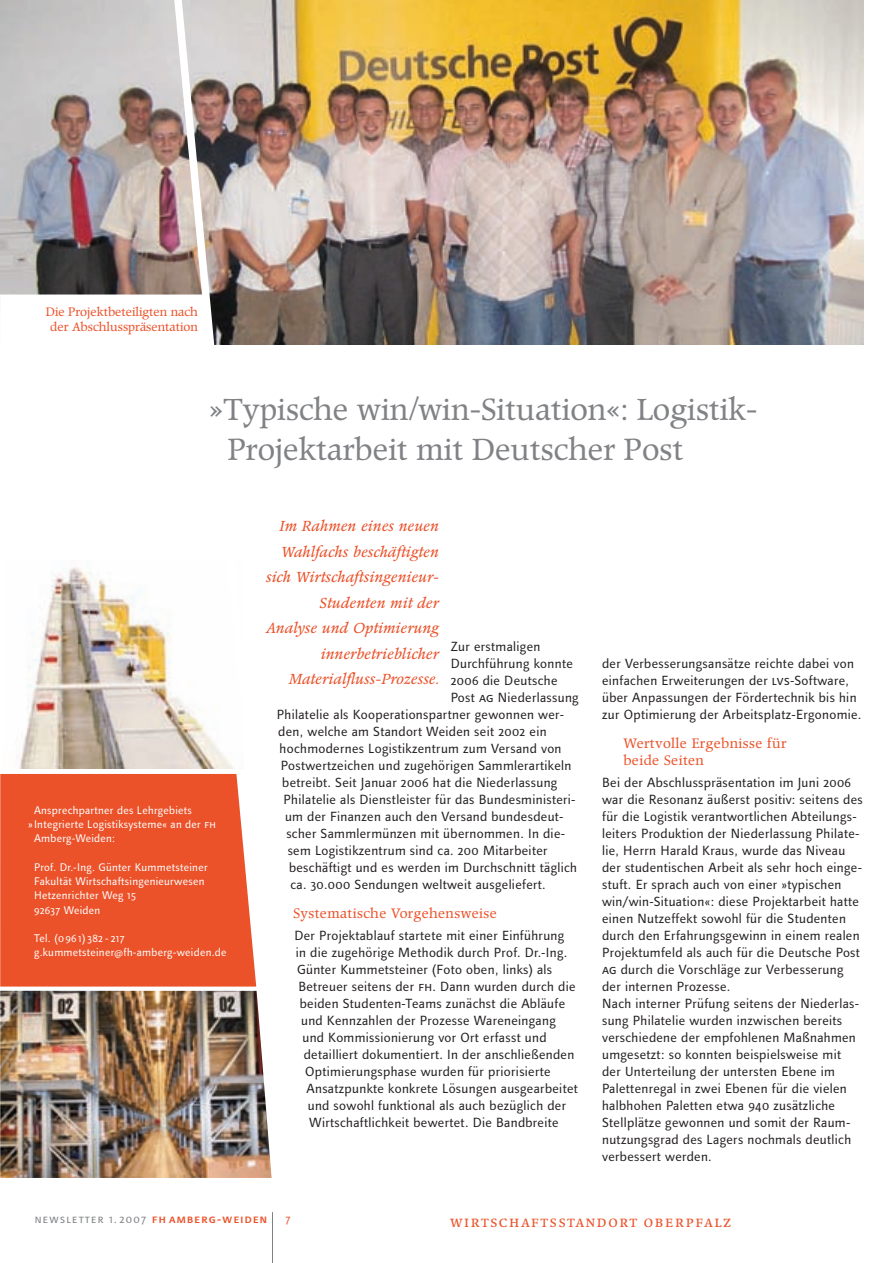
<style>
.page{position:relative;width:893px;height:1263px;background:#fff}
.page>*{position:absolute;margin:0;border:0;box-sizing:border-box;transform-origin:0 0}
.t1{font:30px/40.5px "Poppl Pontifex BQ";color:#808285}
.t2{font:15px "Poppl Pontifex Exp BQ";letter-spacing:.1em;color:#eb522a}
.t3{font:14.25px/25.5px "Poppl Pontifex Exp BQ Italic Os F";letter-spacing:.015em;color:#eb522a;text-align:right}
.t4{font:13.5px/17px "Linotype Finnegan Os F";letter-spacing:.025em;color:#231f20}
.t5{font:13.5px/17px "Poppl Pontifex BQ";letter-spacing:.03em;color:#eb522a}
.t6{font:12px/15px "Poppl Pontifex BQ";color:#eb522a;text-align:center}
.t7{font:12px "Linotype Finnegan SC";letter-spacing:.105em;color:#808285}
.t8{font:12px "Linotype Finnegan SC";color:#eb522a}
.t9{font:11.25px/14.2px "Linotype Finnegan Os F";letter-spacing:.025em;color:#fff}
.s1{font-family:"Linotype Finnegan SC"}
.s2{font-weight:500;color:#eb522a}
</style>
<div class="page">
<img style="left:17px;top:567px;width:217px;height:201px">
<img style="left:0;top:0;width:863px;height:344px">
<svg style="left:168px;top:0;width:84px;height:702px"></svg>
<div style="left:0;top:774px;width:256px;height:212px;background:#eb522a"></div>
<img style="left:0;top:991px;width:272px;height:187px">
<svg style="left:0;top:294px;width:213px;height:67px"></svg>
<hr style="left:272px;top:1212px;width:1px;height:51px;background:#808285">
<p class="t6" style="left:46px;top:305px;width:154px">Die Projektbeteiligten nach der Abschlusspräsentation</p>
<h1 class="t1" style="left:228px;top:390px;width:530px;text-indent:-18px">»Typische win/win-Situation«: Logistik-<br>Projektarbeit mit Deutscher Post</h1>
<p class="t9" style="left:34px;top:804px;width:159px">Ansprechpartner des Lehrgebiets</p>
<p class="t9" style="left:28px;top:818px;width:189px">»Integrierte Logistiksysteme« an der <span class="s1">fh</span></p>
<p class="t9" style="left:34px;top:833px;width:83px">Amberg-Weiden:</p>
<p class="t9" style="left:34px;top:861px;width:175px">Prof. Dr.-Ing. Günter Kummetsteiner<br>Fakultät Wirtschaftsingenieurwesen<br>Hetzenrichter Weg 15<br>92637 Weiden</p>
<p class="t9" style="left:34px;top:932px;width:194px">Tel. (0961) 382 - 217 g.kummetsteiner@fh-amberg-weiden.de</p>
<p class="t3" style="left:265px;top:514px;width:175px">Im Rahmen eines neuen<br>Wahlfachs beschäftigten sich Wirtschaftsingenieur-<br>Studenten mit der<br>Analyse und Optimierung innerbetrieblicher<br>Materialfluss-Prozesse.</p>
<p class="t4" style="left:451px;top:639px;width:91px">Zur erstmaligen</p>
<p class="t4" style="left:451px;top:656px;width:124px">Durchführung konnte</p>
<p class="t4" style="left:451px;top:673px;width:108px">2006 die Deutsche</p>
<p class="t4" style="left:451px;top:690px;width:129px">Post <span class="s1">ag</span> Niederlassung</p>
<p class="t4" style="left:277px;top:707px;width:289px">Philatelie als Kooperationspartner gewonnen wer-</p>
<p class="t4" style="left:278px;top:724px;width:270px">den, welche am Standort Weiden seit 2002 ein</p>
<p class="t4" style="left:280px;top:741px;width:283px">hochmodernes Logistikzentrum zum Versand von</p>
<p class="t4" style="left:281px;top:758px;width:292px">Postwertzeichen und zugehörigen Sammlerartikeln</p>
<p class="t4" style="left:282px;top:775px;width:277px">betreibt. Seit Januar 2006 hat die Niederlassung</p>
<p class="t4" style="left:284px;top:792px;width:293px">Philatelie als Dienstleister für das Bundesministeri-</p>
<p class="t4" style="left:285px;top:809px;width:280px">um der Finanzen auch den Versand bundesdeut-</p>
<p class="t4" style="left:286px;top:826px;width:280px">scher Sammlermünzen mit übernommen. In die-</p>
<p class="t4" style="left:288px;top:843px;width:261px">sem Logistikzentrum sind ca. 200 Mitarbeiter</p>
<p class="t4" style="left:289px;top:860px;width:290px">beschäftigt und es werden im Durchschnitt täglich</p>
<p class="t4" style="left:290px;top:877px;width:257px">ca. 30.000 Sendungen weltweit ausgeliefert.</p>
<p class="t5" style="left:293px;top:905px;width:205px">Systematische Vorgehensweise</p>
<p class="t4" style="left:294px;top:928px;width:271px">Der Projektablauf startete mit einer Einführung</p>
<p class="t4" style="left:296px;top:945px;width:273px">in die zugehörige Methodik durch Prof. Dr.-Ing.</p>
<p class="t4" style="left:297px;top:962px;width:257px">Günter Kummetsteiner (Foto oben, links) als</p>
<p class="t4" style="left:298px;top:979px;width:279px">Betreuer seitens der <span class="s1">fh</span>. Dann wurden durch die</p>
<p class="t4" style="left:300px;top:996px;width:267px">beiden Studenten-Teams zunächst die Abläufe</p>
<p class="t4" style="left:301px;top:1013px;width:256px">und Kennzahlen der Prozesse Wareneingang</p>
<p class="t4" style="left:302px;top:1030px;width:246px">und Kommissionierung vor Ort erfasst und</p>
<p class="t4" style="left:304px;top:1047px;width:272px">detailliert dokumentiert. In der anschließenden</p>
<p class="t4" style="left:305px;top:1064px;width:247px">Optimierungsphase wurden für priorisierte</p>
<p class="t4" style="left:306px;top:1081px;width:273px">Ansatzpunkte konkrete Lösungen ausgearbeitet</p>
<p class="t4" style="left:308px;top:1098px;width:260px">und sowohl funktional als auch bezüglich der</p>
<p class="t4" style="left:309px;top:1115px;width:251px">Wirtschaftlichkeit bewertet. Die Bandbreite</p>
<p class="t4" style="left:602px;top:656px;width:261px">der Verbesserungsansätze reichte dabei von einfachen Erweiterungen der <span class="s1">lvs</span>-Software, über Anpassungen der Fördertechnik bis hin zur Optimierung der Arbeitsplatz-Ergonomie.</p>
<p class="t5" style="left:623px;top:735px;width:165px">Wertvolle Ergebnisse für beide Seiten</p>
<p class="t4" style="left:602px;top:775px;width:262px">Bei der Abschlusspräsentation im Juni 2006 war die Resonanz äußerst positiv: seitens des für die Logistik verantwortlichen Abteilungs&shy;leiters Produktion der Niederlassung Philate&shy;lie, Herrn Harald Kraus, wurde das Niveau der studentischen Arbeit als sehr hoch einge&shy;stuft. Er sprach auch von einer »typischen win/win-Situation«: diese Projektarbeit hatte einen Nutzeffekt sowohl für die Studenten durch den Erfahrungsgewinn in einem realen Projektumfeld als auch für die Deutsche Post <span class="s1">ag</span> durch die Vorschläge zur Verbesserung der internen Prozesse.<br>Nach interner Prüfung seitens der Niederlas&shy;sung Philatelie wurden inzwischen bereits verschiedene der empfohlenen Maßnahmen umgesetzt: so konnten beispielsweise mit der Unterteilung der untersten Ebene im Palettenregal in zwei Ebenen für die vielen halbhohen Paletten etwa 940 zusätzliche Stellplätze gewonnen und somit der Raum&shy;nutzungsgrad des Lagers nochmals deutlich verbessert werden.</p>
<p class="t7" style="left:35px;top:1214px;width:234px">newsletter 1.2007 <span class="s2">fh amberg-weiden</span></p>
<p class="t8" style="left:286px;top:1214px;width:7px">7</p>
<p class="t2" style="left:450px;top:1213px;width:283px">wirtschaftsstandort oberpfalz</p>
</div>
